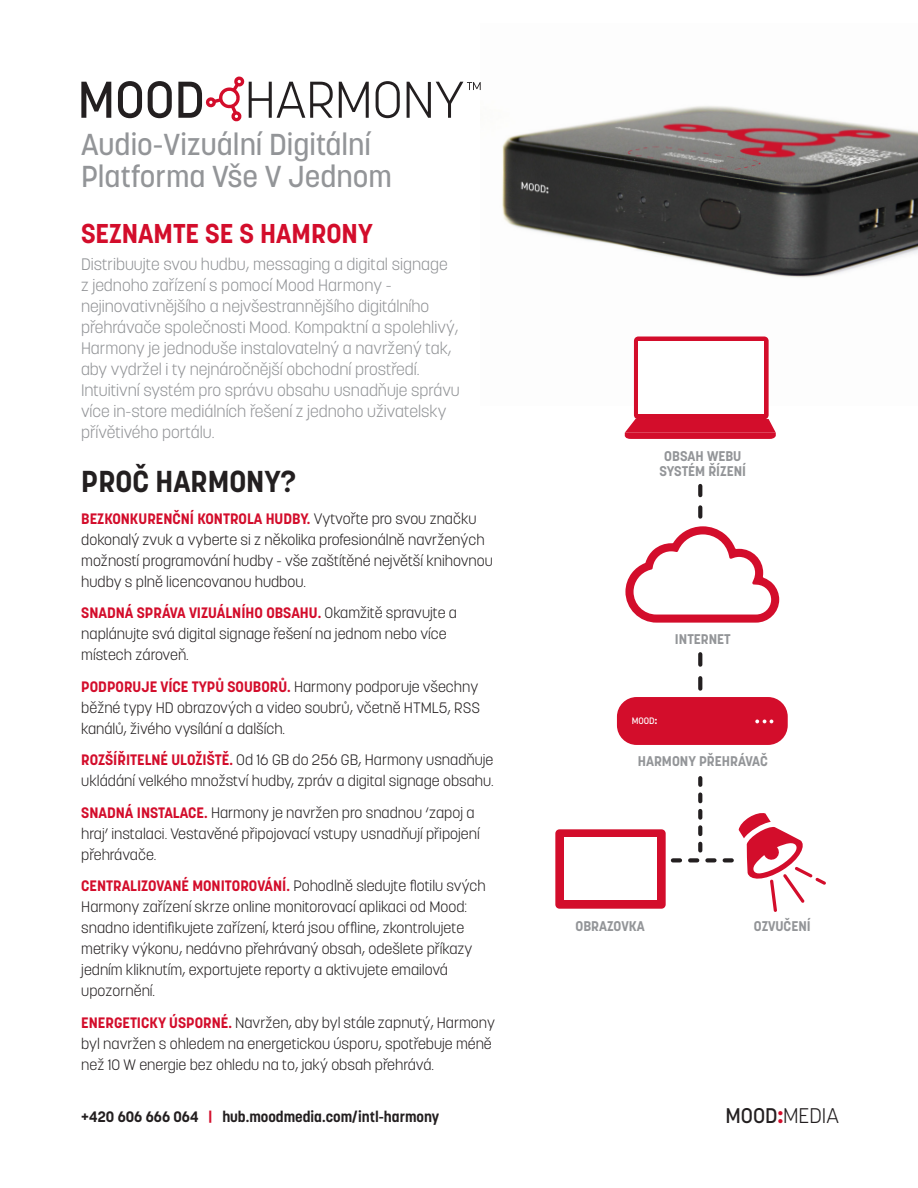
<style>
.page{position:relative;width:918px;height:1188px;background:#fff}
.page>*{position:absolute;margin:0;border:0;box-sizing:border-box;transform-origin:0 0}
.t1{font:500 30px "Korolev";color:#939598}
.t2{font:700 30px "Korolev";color:#231f20}
.t3{font:700 27px "Korolev";color:#d30d2b}
.t4{font:300 21px "Korolev";color:#231f20}
.t5{font:300 16.5px/21px "Korolev";color:#919396}
.t6{font:300 15px/21px "Korolev";color:#231f20}
.t7{font:700 15px "Korolev";color:#231f20}
.t8{font:700 13.95px "Korolev";color:#939598}
.t9{font:500 9.3px "Korolev";color:#fff}
.s1{font-weight:700;color:#d30d2b}
.s2{font-weight:800}
.s3{color:#d30d2b}
.s4{font-weight:500}
.s5{font-weight:800;color:#d30d2b}
</style>
<div class="page">
<img style="left:502px;top:106px;width:416px;height:231px">
<div style="left:617px;top:697px;width:171px;height:48px;background:#d30d2b;border-radius:20px"></div>
<svg style="left:555px;top:829px;width:111px;height:80px;background:#d61f3a"></svg>
<svg style="left:755px;top:720px;width:18px;height:3px"></svg>
<svg style="left:625px;top:526px;width:154px;height:97px"></svg>
<svg style="left:625px;top:337px;width:151px;height:102px"></svg>
<svg style="left:698px;top:486px;width:4px;height:31px"></svg>
<svg style="left:698px;top:654px;width:4px;height:35px"></svg>
<svg style="left:698px;top:778px;width:4px;height:73px"></svg>
<div style="left:564px;top:838px;width:93px;height:62px;background:#fff"></div>
<svg style="left:739px;top:813px;width:87px;height:99px"></svg>
<svg style="left:673px;top:858px;width:59px;height:4px"></svg>
<svg style="left:81px;top:82px;width:30px;height:36px"></svg>
<svg style="left:118px;top:81px;width:24px;height:37px"></svg>
<svg style="left:148px;top:81px;width:24px;height:37px"></svg>
<svg style="left:339px;top:82px;width:30px;height:36px"></svg>
<svg style="left:376px;top:81px;width:24px;height:37px"></svg>
<svg style="left:178px;top:76px;width:155px;height:45px"></svg>
<svg style="left:407px;top:82px;width:74px;height:36px"></svg>
<p class="t1" style="left:81px;top:126px;width:292px">Audio-Vizuální Digitální</p>
<p class="t1" style="left:81px;top:157px;width:312px">Platforma Vše V Jednom</p>
<p class="t3" style="left:81px;top:217px;width:293px">SEZNAMTE SE S HAMRONY</p>
<p class="t5" style="left:81px;top:254px;width:380px">Distribuujte svou hudbu, messaging a digital signage<br>z jednoho zařízení s pomocí Mood Harmony - nejinovativnějšího a nejvšestrannějšího digitálního přehrávače společnosti Mood. Kompaktní a spolehlivý, Harmony je jednoduše instalovatelný a navržený tak, aby vydržel i ty nejnáročnější obchodní prostředí.<br>Intuitivní systém pro správu obsahu usnadňuje správu více in-store mediálních řešení z jednoho uživatelsky přívětivého portálu.</p>
<p class="t2" style="left:81px;top:463px;width:216px">PROČ HARMONY?</p>
<p class="t6" style="left:81px;top:508px;width:413px"><span class="s1">BEZKONKURENČNÍ KONTROLA HUDBY.</span> Vytvořte pro svou značku dokonalý zvuk a vyberte si z několika profesionálně navržených možností programování hudby - vše zaštítěné největší knihovnou hudby s plně licencovanou hudbou.</p>
<p class="t6" style="left:81px;top:602px;width:377px"><span class="s1">SNADNÁ SPRÁVA VIZUÁLNÍHO OBSAHU.</span> Okamžitě spravujte a naplánujte svá digital signage řešení na jednom nebo více místech zároveň.</p>
<p class="t6" style="left:81px;top:676px;width:400px"><span class="s1">PODPORUJE VÍCE TYPŮ SOUBORŮ.</span> Harmony podporuje všechny běžné typy HD obrazových a video soubrů, včetně HTML5, RSS kanálů, živého vysílání a dalších.</p>
<p class="t6" style="left:81px;top:749px;width:414px"><span class="s1">ROZŠÍŘITELNÉ ULOŽIŠTĚ.</span> Od 16 GB do 256 GB, Harmony usnadňuje ukládání velkého množství hudby, zpráv a digital signage obsahu.</p>
<p class="t6" style="left:81px;top:802px;width:400px"><span class="s1">SNADNÁ INSTALACE.</span> Harmony je navržen pro snadnou ‘zapoj a hraj’ instalaci. Vestavěné připojovací vstupy usnadňují připojení přehrávače.</p>
<p class="t6" style="left:81px;top:875px;width:406px"><span class="s1">CENTRALIZOVANÉ MONITOROVÁNÍ.</span> Pohodlně sledujte flotilu svých Harmony zařízení skrze online monitorovací aplikaci od Mood: snadno identifikujete zařízení, která jsou offline, zkontrolujete metriky výkonu, nedávno přehrávaný obsah, odešlete příkazy jedním kliknutím, exportujete reporty a aktivujete emailová upozornění.</p>
<p class="t6" style="left:81px;top:1012px;width:415px"><span class="s1">ENERGETICKY ÚSPORNÉ.</span> Navržen, aby byl stále zapnutý, Harmony byl navržen s ohledem na energetickou úsporu, spotřebuje méně než 10 W energie bez ohledu na to, jaký obsah přehrává.</p>
<p class="t8" style="left:664px;top:448px;width:79px">OBSAH WEBU</p>
<p class="t8" style="left:660px;top:463px;width:88px">SYSTÉM ŘÍZENÍ</p>
<p class="t8" style="left:675px;top:630px;width:57px">INTERNET</p>
<p class="t9" style="left:632px;top:715px;width:27px">MOOD<span class="s2">:</span></p>
<p class="t8" style="left:638px;top:753px;width:132px">HARMONY PŘEHRÁVAČ</p>
<p class="t8" style="left:575px;top:918px;width:71px">OBRAZOVKA</p>
<p class="t8" style="left:754px;top:918px;width:58px">OZVUČENÍ</p>
<p class="t7" style="left:81px;top:1107px;width:360px">+420 606 666 064 <span class="s3">|</span> hub.moodmedia.com/intl-harmony</p>
<p class="t4" style="left:725px;top:1102px;width:115px"><span class="s4">MOOD</span><span class="s5">:</span>MEDIA</p>
</div>
